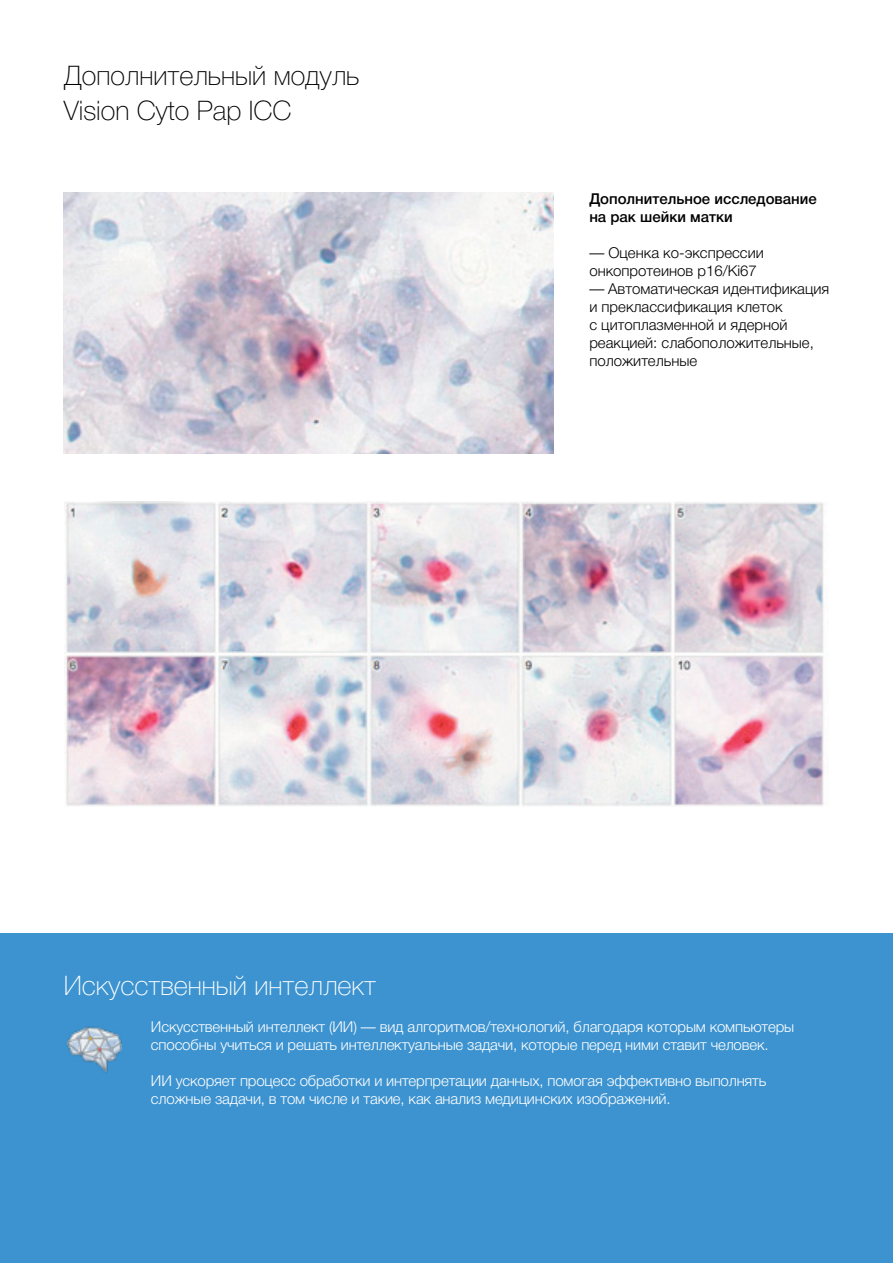
<style>
.page{position:relative;width:893px;height:1263px;background:#fff}
.page>*{position:absolute;margin:0;border:0;box-sizing:border-box;transform-origin:0 0}
.t1{font:100 27px/34.5px "Helvetica Neue LTCYR";color:#000001}
.t2{font:100 27px "Helvetica Neue LTCYR";color:#fff}
.t3{font:300 15px/18px "Helvetica Neue LTCYR";letter-spacing:-.01em;color:#fff}
.t4{font:300 15px/18px "Helvetica Neue LTCYR";color:#000001}
.t5{font:500 15px/18px "Helvetica Neue LTCYR";color:#000001}
</style>
<div class="page">
<img style="left:64px;top:502px;width:760px;height:304px">
<img style="left:64px;top:193px;width:490px;height:261px">
<div style="left:0;top:933px;width:893px;height:330px;background:#3c93d0"></div>
<img style="left:66px;top:1026px;width:56px;height:47px">
<h1 class="t1" style="left:64px;top:58px;width:297px">Дополнительный модуль<br>Vision Cyto Pap ICC</h1>
<p class="t5" style="left:589px;top:190px;width:229px">Дополнительное исследование на рак шейки матки</p>
<p class="t4" style="left:589px;top:244px;width:176px">— Оценка ко-экспрессии онкопротеинов p16/Ki67</p>
<p class="t4" style="left:589px;top:280px;width:241px">— Автоматическая идентификация и преклассификация клеток<br>с цитоплазменной и ядерной реакцией: слабоположительные, положительные</p>
<h1 class="t2" style="left:64px;top:970px;width:314px">Искусственный интеллект</h1>
<p class="t3" style="left:151px;top:1018px;width:645px">Искусственный интеллект (ИИ) — вид алгоритмов/технологий, благодаря которым компьютеры способны учиться и решать интеллектуальные задачи, которые перед ними ставит человек.</p>
<p class="t3" style="left:151px;top:1072px;width:617px">ИИ ускоряет процесс обработки и интерпретации данных, помогая эффективно выполнять сложные задачи, в том числе и такие, как анализ медицинских изображений.</p>
</div>
